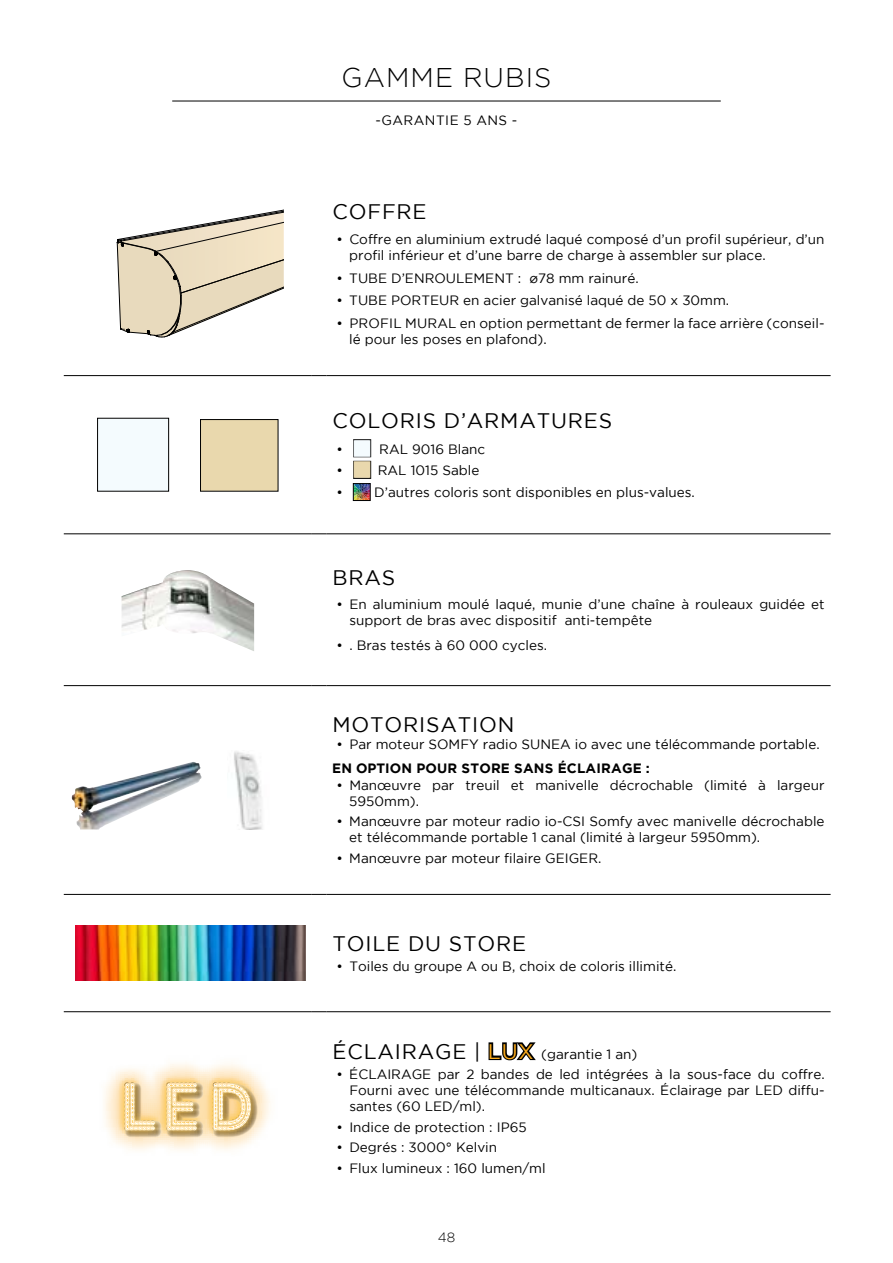
<style>
.page{position:relative;width:893px;height:1263px;background:#fff}
.page>*{position:absolute;margin:0;border:0;box-sizing:border-box;transform-origin:0 0}
.t1{font:300 27px "Gotham";letter-spacing:.04em;color:#000}
.t2{font:21px "Gotham";letter-spacing:.04em;color:#000}
.t3{font:13.5px/16.2px "Gotham";color:#000}
.t4{font:700 13.5px "Gotham";letter-spacing:.015em;color:#000}
.t5{font:13.5px "Gotham";letter-spacing:.035em;color:#000}
.t6{font:300 13.5px "Gotham";color:#000}
.s1{color:#f4fbfe}
.s2{color:#e9d8ad}
.s3{font-size:21px}
.s4{font-size:21px;color:#fbab1b}
</style>
<div class="page">
<hr style="left:172px;top:101px;width:549px;height:1px;background:#000">
<hr style="left:64px;top:375px;width:248px;height:1px;background:#000">
<svg style="left:312px;top:375px;width:14px;height:1px"></svg>
<hr style="left:326px;top:375px;width:505px;height:1px;background:#000">
<hr style="left:64px;top:533px;width:248px;height:1px;background:#000">
<svg style="left:312px;top:533px;width:14px;height:1px"></svg>
<hr style="left:326px;top:533px;width:505px;height:1px;background:#000">
<hr style="left:64px;top:685px;width:248px;height:1px;background:#000">
<svg style="left:312px;top:685px;width:14px;height:1px"></svg>
<hr style="left:326px;top:685px;width:505px;height:1px;background:#000">
<hr style="left:64px;top:894px;width:248px;height:1px;background:#000">
<svg style="left:312px;top:894px;width:14px;height:1px"></svg>
<hr style="left:326px;top:894px;width:505px;height:1px;background:#000">
<hr style="left:64px;top:1011px;width:248px;height:1px;background:#000">
<svg style="left:312px;top:1011px;width:14px;height:1px"></svg>
<hr style="left:326px;top:1011px;width:505px;height:1px;background:#000">
<svg style="left:117px;top:209px;width:167px;height:128px"></svg>
<div style="left:98px;top:418px;width:71px;height:73px;background:#f4fbfe"></div>
<div style="left:97px;top:418px;width:72px;height:73px;border:1px solid #000"></div>
<div style="left:200px;top:420px;width:78px;height:71px;background:#e9d8ad"></div>
<div style="left:200px;top:419px;width:78px;height:72px;border:1px solid #000"></div>
<div style="left:353px;top:439px;width:18px;height:18px;border:2px solid #000"></div>
<div style="left:353px;top:461px;width:18px;height:18px;border:2px solid #000"></div>
<svg style="left:355px;top:485px;width:13px;height:14px"></svg>
<div style="left:353px;top:483px;width:17px;height:18px;border:1px solid #000"></div>
<img style="left:122px;top:570px;width:132px;height:81px">
<img style="left:72px;top:762px;width:130px;height:67px">
<img style="left:234px;top:751px;width:28px;height:78px">
<img style="left:76px;top:926px;width:230px;height:54px">
<svg style="left:104px;top:1069px;width:36px;height:81px"></svg>
<svg style="left:117px;top:1075px;width:23px;height:63px"></svg>
<svg style="left:140px;top:1063px;width:46px;height:87px"></svg>
<svg style="left:159px;top:1075px;width:27px;height:6px"></svg>
<svg style="left:124px;top:1081px;width:62px;height:57px;background:#edd39f"></svg>
<svg style="left:186px;top:1063px;width:84px;height:87px"></svg>
<svg style="left:205px;top:1075px;width:53px;height:63px"></svg>
<svg style="left:212px;top:1081px;width:46px;height:57px;background:#e8ce9b"></svg>
<svg style="left:488px;top:1042px;width:48px;height:19px"></svg>
<h1 class="t1" style="left:341px;top:62px;width:211px">GAMME RUBIS</h1>
<p class="t5" style="left:376px;top:113px;width:143px">-Garantie 5 ans -</p>
<h2 class="t2" style="left:332px;top:200px;width:92px">COFFRE</h2>
<p class="t3" style="left:349px;top:231px;width:477px;text-indent:-13px">• Coffre en aluminium extrudé laqué composé d’un profil supérieur, d’un profil inférieur et d’une barre de charge à assembler sur place.</p>
<p class="t3" style="left:337px;top:270px;width:304px">• TUBE D’ENROULEMENT : ø78 mm rainuré.</p>
<p class="t3" style="left:337px;top:292px;width:394px">• TUBE PORTEUR en acier galvanisé laqué de 50 x 30mm.</p>
<p class="t3" style="left:349px;top:315px;width:477px;text-indent:-13px">• Prof il mural en option permettant de fermer la face arrière (conseil&shy;lé pour les poses en plafond).</p>
<h2 class="t2" style="left:332px;top:409px;width:281px">COLORIS d’armatures</h2>
<p class="t3" style="left:337px;top:441px;width:150px">• <span class="s1">■</span> RAL 9016 Blanc</p>
<p class="t3" style="left:337px;top:462px;width:144px">• <span class="s2">■</span> RAL 1015 Sable</p>
<p class="t3" style="left:337px;top:484px;width:360px">• D’autres coloris sont disponibles en plus-values.</p>
<h2 class="t2" style="left:332px;top:565px;width:48px">BRAS</h2>
<p class="t3" style="left:349px;top:596px;width:477px;text-indent:-13px">• En aluminium moulé laqué, munie d’une chaîne à rouleaux guidée et support de bras avec dispositif anti-tempête</p>
<p class="t3" style="left:337px;top:637px;width:212px">• . Bras testés à 60 000 cycles.</p>
<h2 class="t2" style="left:332px;top:713px;width:184px">Motorisation</h2>
<p class="t3" style="left:337px;top:735px;width:485px">• Par moteur SOMFY radio SUNEA io avec une télécommande portable.</p>
<p class="t4" style="left:332px;top:761px;width:319px">EN OPTION POUR STORE SANS ÉCLAI RAGE :</p>
<p class="t3" style="left:349px;top:776px;width:477px;text-indent:-13px">• Manœuvre par treuil et manivelle décrochable (limité à largeur<br>5950mm).</p>
<p class="t3" style="left:349px;top:813px;width:477px;text-indent:-13px">• Manœuvre par moteur radio io-CSI Somfy avec manivelle décrochable et télécommande portable 1 canal (limité à largeur 5950mm).</p>
<p class="t3" style="left:337px;top:850px;width:266px">• Manœuvre par moteur filaire GEIGER.</p>
<h2 class="t2" style="left:332px;top:931px;width:195px">Toile du store</h2>
<p class="t3" style="left:337px;top:958px;width:341px">• Toiles du groupe A ou B, choix de coloris illimité.</p>
<p class="t3" style="left:332px;top:1045px;width:306px"><span class="s3">ÉC LAI RAGE |</span> <span class="s4">lux</span> (garantie 1 an)</p>
<p class="t3" style="left:349px;top:1066px;width:477px;text-align:justify;text-indent:-13px">• ÉCLAIRAGE par 2 bandes de led intégrées à la sous-face du coffre.<br>Fourni avec une télécommande multicanaux. Éclairage par LED diffu&shy;santes (60 LED/ml).</p>
<p class="t3" style="left:337px;top:1119px;width:192px">• Indice de protection : IP65</p>
<p class="t3" style="left:337px;top:1139px;width:162px">• Degrés : 3000° Kelvin</p>
<p class="t3" style="left:337px;top:1160px;width:210px">• Flux lumineux : 160 lumen/ml</p>
<p class="t6" style="left:438px;top:1229px;width:19px">48</p>
</div>
